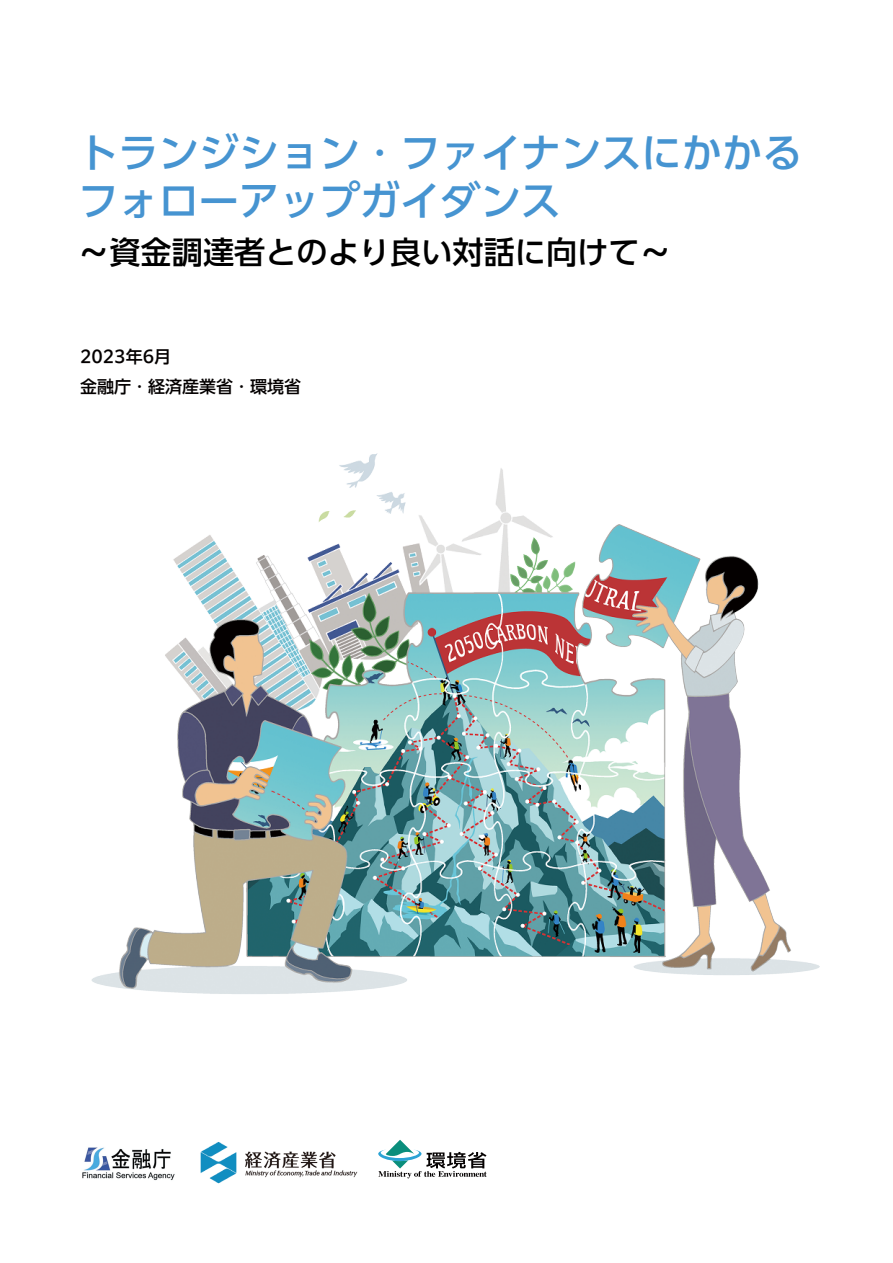
<style>
.page{position:relative;width:893px;height:1263px;background:#fff}
.page>*{position:absolute;margin:0;border:0;box-sizing:border-box;transform-origin:0 0}
.t1{font:500 40.2px/48.3px "PUD Shin Go Pr 6 N";color:#4694d1}
.t2{font:500 31.2px "PUD Shin Go Pr 6 N";color:#000}
.t3{font:500 16.95px/29.7px "PUD Shin Go Pr 6 N";color:#040000}
</style>
<div class="page">
<img style="left:200px;top:1142px;width:158px;height:42px">
<svg style="left:378px;top:1140px;width:109px;height:38px"></svg>
<img style="left:82px;top:1147px;width:93px;height:34px">
<img style="left:91px;top:453px;width:729px;height:541px">
<p class="t1" style="left:78px;top:130px;width:726px">トランジション・ファイナンスにかかるフォローアップガイダンス</p>
<p class="t2" style="left:78px;top:235px;width:594px">～資金調達者とのより良い対話に向けて～</p>
<p class="t3" style="left:80px;top:342px;width:223px">2023年6月<br>金融庁・経済産業省・環境省</p>
</div>
